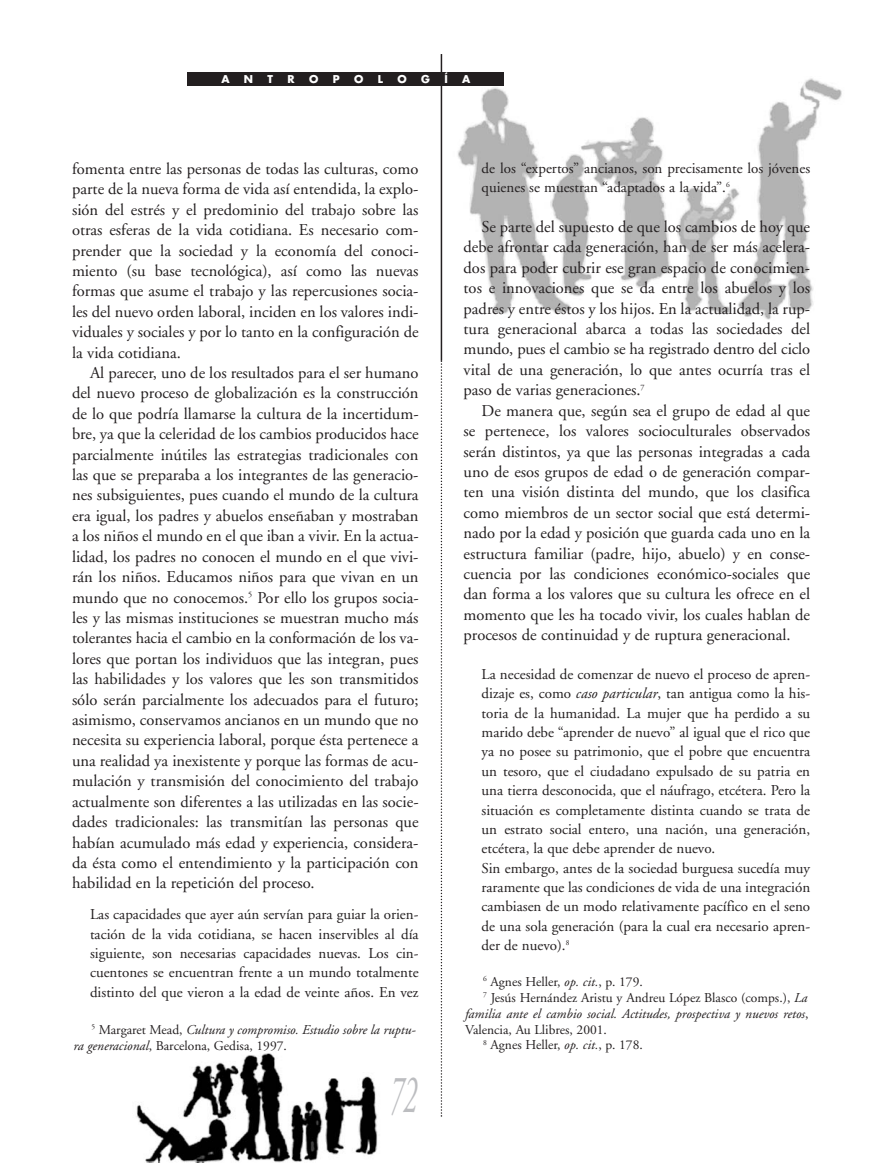
<style>
.page{position:relative;width:893px;height:1170px;background:#fff}
.page>*{position:absolute;margin:0;border:0;box-sizing:border-box;transform-origin:0 0}
.t1{font:italic 54px "Adobe Garamond";color:#bcbdc0;scale:.5 1}
.t2{font:16.5px/20.4px "Adobe Garamond";color:#231f20;text-align:justify}
.t3{font:15px/19.4px "Adobe Garamond";color:#231f20}
.t4{font:italic 13.5px/15.9px "Adobe Garamond";color:#231f20}
.t5{font:13.5px "Adobe Garamond";color:#231f20}
.t6{font:700 10.5px "Futura";color:#fff}
.s1{font-style:normal}
.s2{font-style:italic}
</style>
<div class="page">
<img style="left:458px;top:78px;width:384px;height:242px">
<hr style="left:441px;top:54px;width:1px;height:306px;background:#231f20">
<svg style="left:441px;top:360px;width:1px;height:756px"></svg>
<div style="left:188px;top:72px;width:316px;height:14px;background:#231f20"></div>
<img style="left:136px;top:1053px;width:242px;height:108px">
<p class="t6" style="left:221px;top:74px;width:10px">A</p>
<p class="t6" style="left:244px;top:74px;width:11px">N</p>
<p class="t6" style="left:268px;top:74px;width:7px">T</p>
<p class="t6" style="left:288px;top:74px;width:9px">R</p>
<p class="t6" style="left:309px;top:74px;width:11px">O</p>
<p class="t6" style="left:333px;top:74px;width:8px">P</p>
<p class="t6" style="left:354px;top:74px;width:11px">O</p>
<p class="t6" style="left:378px;top:74px;width:7px">L</p>
<p class="t6" style="left:397px;top:74px;width:11px">O</p>
<p class="t6" style="left:421px;top:74px;width:10px">G</p>
<p class="t6" style="left:444px;top:74px;width:5px">Í</p>
<p class="t6" style="left:462px;top:74px;width:10px">A</p>
<p class="t2" style="left:72px;top:160px;width:348px">fomenta entre las personas de todas las culturas, como parte de la nueva forma de vida así entendida, la explo&shy;sión del estrés y el predominio del trabajo sobre las otras esferas de la vida cotidiana. Es necesario com&shy;prender que la sociedad y la economía del conoci&shy;miento (su base tecnológica), así como las nuevas formas que asume el trabajo y las repercusiones socia&shy;les del nuevo orden laboral, inciden en los valores indi&shy;viduales y sociales y por lo tanto en la configuración de la vida cotidiana.</p>
<p class="t2" style="left:72px;top:364px;width:348px;text-indent:18px">Al parecer, uno de los resultados para el ser humano del nuevo proceso de globalización es la construcción de lo que podría llamarse la cultura de la incertidum&shy;bre, ya que la celeridad de los cambios producidos hace parcialmente inútiles las estrategias tradicionales con las que se preparaba a los integrantes de las generacio&shy;nes subsiguientes, pues cuando el mundo de la cultura era igual, los padres y abuelos enseñaban y mostraban a los niños el mundo en el que iban a vivir. En la actua&shy;lidad, los padres no conocen el mundo en el que vivi&shy;rán los niños. Educamos niños para que vivan en un mundo que no conocemos.<sup>5</sup> Por ello los grupos socia&shy;les y las mismas instituciones se muestran mucho más tolerantes hacia el cambio en la conformación de los va&shy;lores que portan los individuos que las integran, pues las habilidades y los valores que les son transmitidos sólo serán parcialmente los adecuados para el futuro; asimismo, conservamos ancianos en un mundo que no necesita su experiencia laboral, porque ésta pertenece a una realidad ya inexistente y porque las formas de acu&shy;mulación y transmisión del conocimiento del trabajo actualmente son diferentes a las utilizadas en las socie&shy;dades tradicionales: las transmitían las personas que habían acumulado más edad y experiencia, considera&shy;da ésta como el entendimiento y la participación con habilidad en la repetición del proceso.</p>
<p class="t3" style="left:90px;top:906px;width:330px;text-align:justify">Las capacidades que ayer aún servían para guiar la orien&shy;tación de la vida cotidiana, se hacen inservibles al día siguiente, son necesarias capacidades nuevas. Los cin&shy;cuentones se encuentran frente a un mundo totalmente distinto del que vieron a la edad de veinte años. En vez</p>
<p class="t4" style="left:73px;top:1023px;width:344px;text-indent:18px"><sup>5</sup> <span class="s1">Margaret Mead,</span> Cultura y compromiso. Estudio sobre la ruptu&shy;ra generacional<span class="s1">, Barcelona, Gedisa, 1997.</span></p>
<h1 class="t1" style="left:390px;top:1073px;width:55px">72</h1>
<p class="t3" style="left:482px;top:160px;width:330px">de los “expertos” ancianos, son precisamente los jóvenes quienes se muestran “adaptados a la vida”.<sup>6</sup></p>
<p class="t2" style="left:464px;top:218px;width:348px;text-indent:18px">Se parte del supuesto de que los cambios de hoy que debe afrontar cada generación, han de ser más acelera&shy;dos para poder cubrir ese gran espacio de conocimien&shy;tos e innovaciones que se da entre los abuelos y los padres y entre éstos y los hijos. En la actualidad, la rup&shy;tura generacional abarca a todas las sociedades del mundo, pues el cambio se ha registrado dentro del ciclo vital de una generación, lo que antes ocurría tras el paso de varias generaciones.<sup>7</sup></p>
<p class="t2" style="left:464px;top:402px;width:348px;text-indent:18px">De manera que, según sea el grupo de edad al que se pertenece, los valores socioculturales observados serán distintos, ya que las personas integradas a cada uno de esos grupos de edad o de generación compar&shy;ten una visión distinta del mundo, que los clasifica como miembros de un sector social que está determi&shy;nado por la edad y posición que guarda cada uno en la estructura familiar (padre, hijo, abuelo) y en conse&shy;cuencia por las condiciones económico-sociales que dan forma a los valores que su cultura les ofrece en el momento que les ha tocado vivir, los cuales hablan de procesos de continuidad y de ruptura generacional.</p>
<p class="t3" style="left:482px;top:665px;width:330px">La necesidad de comenzar de nuevo el proceso de apren&shy;dizaje es, como <span class="s2">caso particular</span>, tan antigua como la his&shy;toria de la humanidad. La mujer que ha perdido a su marido debe “aprender de nuevo” al igual que el rico que ya no posee su patrimonio, que el pobre que encuentra un tesoro, que el ciudadano expulsado de su patria en una tierra desconocida, que el náufrago, etcétera. Pero la situación es completamente distinta cuando se trata de un estrato social entero, una nación, una generación, etcétera, la que debe aprender de nuevo.<br>Sin embargo, antes de la sociedad burguesa sucedía muy raramente que las condiciones de vida de una integración cambiasen de un modo relativamente pacífico en el seno de una sola generación (para la cual era necesario apren&shy;der de nuevo).<sup>8</sup></p>
<p class="t5" style="left:483px;top:976px;width:161px"><sup>6</sup> Agnes Heller, <span class="s2">op. cit.</span>, p. 179.</p>
<p class="t5" style="left:483px;top:991px;width:326px"><sup>7</sup> Jesús Hernández Aristu y Andreu López Blasco (comps.), <span class="s2">La</span></p>
<p class="t4" style="left:465px;top:1006px;width:345px">familia ante el cambio social. Actitudes, prospectiva y nuevos retos<span class="s1">,</span></p>
<p class="t5" style="left:465px;top:1023px;width:143px">Valencia, Au Llibres, 2001.</p>
<p class="t5" style="left:483px;top:1039px;width:161px"><sup>8</sup> Agnes Heller, <span class="s2">op. cit.</span>, p. 178.</p>
</div>
